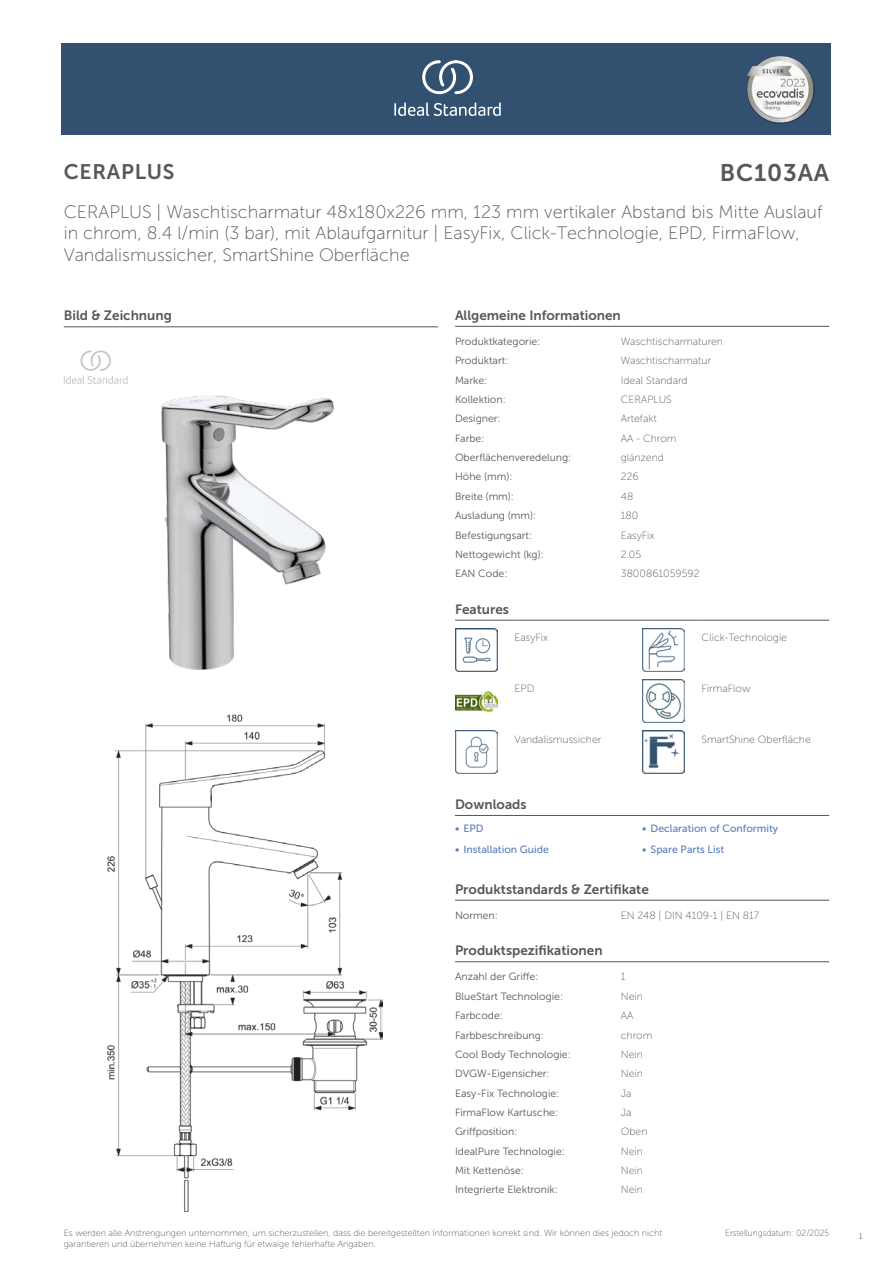
<style>
.page{position:relative;width:893px;height:1263px;background:#fff}
.page>*{position:absolute;margin:0;border:0;box-sizing:border-box;transform-origin:0 0}
.t1{font:24px "Museo Sans 700";letter-spacing:.035em;color:#575756}
.t2{font:21px "Museo Sans 700";letter-spacing:.035em;color:#575756}
.t3{font:18px/21.6px "Museo Sans 100";color:#575756}
.t4{font:13.5px "Museo Sans 700";color:#575756}
.t5{font:10.5px "Museo Sans 300";color:#575756}
.t6{font:10.5px "Museo Sans 100";color:#575756}
.t7{font:10.5px "Museo Sans 500";color:#5b7ebf}
.t8{font:9px/10.8px "Museo Sans 100";color:#575756}
.t9{font:9px "Museo Sans 100";color:#575756;scale:.95 1}
.t10{font:300 9px "Calibri";color:#575756;scale:.95 1}
</style>
<div class="page">
<div style="left:62px;top:43px;width:769px;height:91px;background:#325070"></div>
<hr style="left:455px;top:326px;width:166px;height:1px;background:#575756">
<hr style="left:621px;top:326px;width:208px;height:1px;background:#575756">
<hr style="left:455px;top:620px;width:59px;height:1px;background:#575756">
<hr style="left:514px;top:620px;width:128px;height:1px;background:#575756">
<hr style="left:642px;top:620px;width:60px;height:1px;background:#575756">
<hr style="left:702px;top:620px;width:127px;height:1px;background:#575756">
<img style="left:455px;top:629px;width:42px;height:42px">
<img style="left:642px;top:629px;width:43px;height:42px">
<img style="left:455px;top:691px;width:42px;height:20px">
<img style="left:642px;top:680px;width:43px;height:42px">
<img style="left:455px;top:731px;width:42px;height:42px">
<img style="left:642px;top:731px;width:43px;height:42px">
<hr style="left:455px;top:815px;width:187px;height:1px;background:#575756">
<hr style="left:642px;top:815px;width:187px;height:1px;background:#575756">
<hr style="left:455px;top:900px;width:166px;height:1px;background:#575756">
<hr style="left:621px;top:900px;width:208px;height:1px;background:#575756">
<hr style="left:455px;top:961px;width:166px;height:1px;background:#575756">
<hr style="left:621px;top:961px;width:208px;height:1px;background:#575756">
<img style="left:107px;top:714px;width:275px;height:497px">
<hr style="left:64px;top:327px;width:374px;height:1px;background:#575756">
<svg style="left:64px;top:350px;width:64px;height:34px"></svg>
<img style="left:161px;top:395px;width:173px;height:275px">
<svg style="left:394px;top:102px;width:107px;height:14px"></svg>
<svg style="left:422px;top:60px;width:51px;height:34px"></svg>
<img style="left:746px;top:56px;width:68px;height:67px">
<h2 class="t2" style="left:64px;top:160px;width:112px">CERAPLUS</h2>
<h1 class="t1" style="left:720px;top:160px;width:111px">BC103AA</h1>
<h3 class="t3" style="left:64px;top:201px;width:760px">CERAPLUS | Waschtischarmatur 48x180x226 mm, 123 mm vertikaler Abstand bis Mitte Auslauf in chrom, 8.4 l/min (3 bar), mit Ablaufgarnitur | EasyFix, Click-Technologie, EPD, FirmaFlow,<br>Vandalismussicher, SmartShine Oberfläche</h3>
<p class="t4" style="left:64px;top:308px;width:110px">Bild &amp; Zeichnung</p>
<p class="t4" style="left:455px;top:308px;width:167px">Allgemeine Informationen</p>
<p class="t5" style="left:455px;top:336px;width:87px">Produktkategorie:</p>
<p class="t6" style="left:621px;top:336px;width:104px">Waschtischarmaturen</p>
<p class="t5" style="left:455px;top:355px;width:55px">Produktart:</p>
<p class="t6" style="left:621px;top:355px;width:92px">Waschtischarmatur</p>
<p class="t5" style="left:455px;top:374px;width:34px">Marke:</p>
<p class="t6" style="left:621px;top:374px;width:68px">Ideal Standard</p>
<p class="t5" style="left:455px;top:394px;width:52px">Kollektion:</p>
<p class="t6" style="left:621px;top:394px;width:53px">CERAPLUS</p>
<p class="t5" style="left:455px;top:413px;width:47px">Designer:</p>
<p class="t6" style="left:621px;top:413px;width:37px">Artefakt</p>
<p class="t5" style="left:455px;top:432px;width:31px">Farbe:</p>
<p class="t6" style="left:621px;top:433px;width:57px">AA - Chrom</p>
<p class="t5" style="left:455px;top:452px;width:118px">Oberflächenveredelung:</p>
<p class="t6" style="left:621px;top:452px;width:45px">glänzend</p>
<p class="t5" style="left:455px;top:471px;width:59px">Höhe (mm):</p>
<p class="t6" style="left:621px;top:471px;width:19px">226</p>
<p class="t5" style="left:455px;top:491px;width:61px">Breite (mm):</p>
<p class="t6" style="left:621px;top:491px;width:14px">48</p>
<p class="t5" style="left:455px;top:510px;width:83px">Ausladung (mm):</p>
<p class="t6" style="left:621px;top:510px;width:19px">180</p>
<p class="t5" style="left:455px;top:529px;width:79px">Befestigungsart:</p>
<p class="t6" style="left:621px;top:529px;width:35px">EasyFix</p>
<p class="t5" style="left:455px;top:549px;width:90px">Nettogewicht (kg):</p>
<p class="t6" style="left:621px;top:549px;width:22px">2.05</p>
<p class="t5" style="left:455px;top:568px;width:54px">EAN Code:</p>
<p class="t6" style="left:621px;top:568px;width:80px">3800861059592</p>
<p class="t4" style="left:455px;top:602px;width:55px">Features</p>
<p class="t6" style="left:514px;top:632px;width:35px">EasyFix</p>
<p class="t6" style="left:702px;top:632px;width:87px">Click-Technologie</p>
<p class="t6" style="left:514px;top:683px;width:21px">EPD</p>
<p class="t6" style="left:702px;top:683px;width:50px">FirmaFlow</p>
<p class="t6" style="left:514px;top:734px;width:88px">Vandalismussicher</p>
<p class="t6" style="left:702px;top:734px;width:111px">SmartShine Oberfläche</p>
<p class="t4" style="left:455px;top:797px;width:73px">Downloads</p>
<p class="t7" style="left:455px;top:823px;width:30px">• EPD</p>
<p class="t7" style="left:642px;top:823px;width:138px">• Declaration of Conformity</p>
<p class="t7" style="left:455px;top:844px;width:95px">• Installation Guide</p>
<p class="t7" style="left:642px;top:844px;width:84px">• Spare Parts List</p>
<p class="t4" style="left:455px;top:882px;width:195px">Produktstandards &amp; Zertifikate</p>
<p class="t5" style="left:455px;top:910px;width:44px">Normen:</p>
<p class="t6" style="left:621px;top:910px;width:140px">EN 248 | DIN 4109-1 | EN 817</p>
<p class="t4" style="left:455px;top:943px;width:149px">Produktspezifikationen</p>
<p class="t5" style="left:455px;top:971px;width:85px">Anzahl der Griffe:</p>
<p class="t6" style="left:621px;top:971px;width:6px">1</p>
<p class="t5" style="left:455px;top:990px;width:110px">BlueStart Technologie:</p>
<p class="t6" style="left:621px;top:991px;width:24px">Nein</p>
<p class="t5" style="left:455px;top:1010px;width:49px">Farbcode:</p>
<p class="t6" style="left:621px;top:1010px;width:14px">AA</p>
<p class="t5" style="left:455px;top:1029px;width:90px">Farbbeschreibung:</p>
<p class="t6" style="left:621px;top:1029px;width:33px">chrom</p>
<p class="t5" style="left:455px;top:1048px;width:117px">Cool Body Technologie:</p>
<p class="t6" style="left:621px;top:1049px;width:24px">Nein</p>
<p class="t5" style="left:455px;top:1068px;width:96px">DVGW-Eigensicher:</p>
<p class="t6" style="left:621px;top:1068px;width:24px">Nein</p>
<p class="t5" style="left:455px;top:1087px;width:106px">Easy-Fix Technologie:</p>
<p class="t6" style="left:621px;top:1087px;width:12px">Ja</p>
<p class="t5" style="left:455px;top:1107px;width:105px">FirmaFlow Kartusche:</p>
<p class="t6" style="left:621px;top:1107px;width:12px">Ja</p>
<p class="t5" style="left:455px;top:1126px;width:64px">Griffposition:</p>
<p class="t6" style="left:621px;top:1126px;width:28px">Oben</p>
<p class="t5" style="left:455px;top:1145px;width:111px">IdealPure Technologie:</p>
<p class="t6" style="left:621px;top:1145px;width:24px">Nein</p>
<p class="t5" style="left:455px;top:1165px;width:70px">Mit Kettenöse:</p>
<p class="t6" style="left:621px;top:1165px;width:24px">Nein</p>
<p class="t5" style="left:455px;top:1184px;width:104px">Integrierte Elektronik:</p>
<p class="t6" style="left:621px;top:1184px;width:24px">Nein</p>
<p class="t8" style="left:64px;top:1227px;width:600px">Es werden alle Anstrengungen unternommen, um sicherzustellen, dass die bereitgestellten Informationen korrekt sind. Wir können dies jedoch nicht garantieren und übernehmen keine Haftung für etwaige fehlerhafte Angaben.</p>
<p class="t9" style="left:725px;top:1228px;width:111px">Erstellungsdatum: 02/2025</p>
<p class="t10" style="left:858px;top:1230px;width:6px">1</p>
</div>
